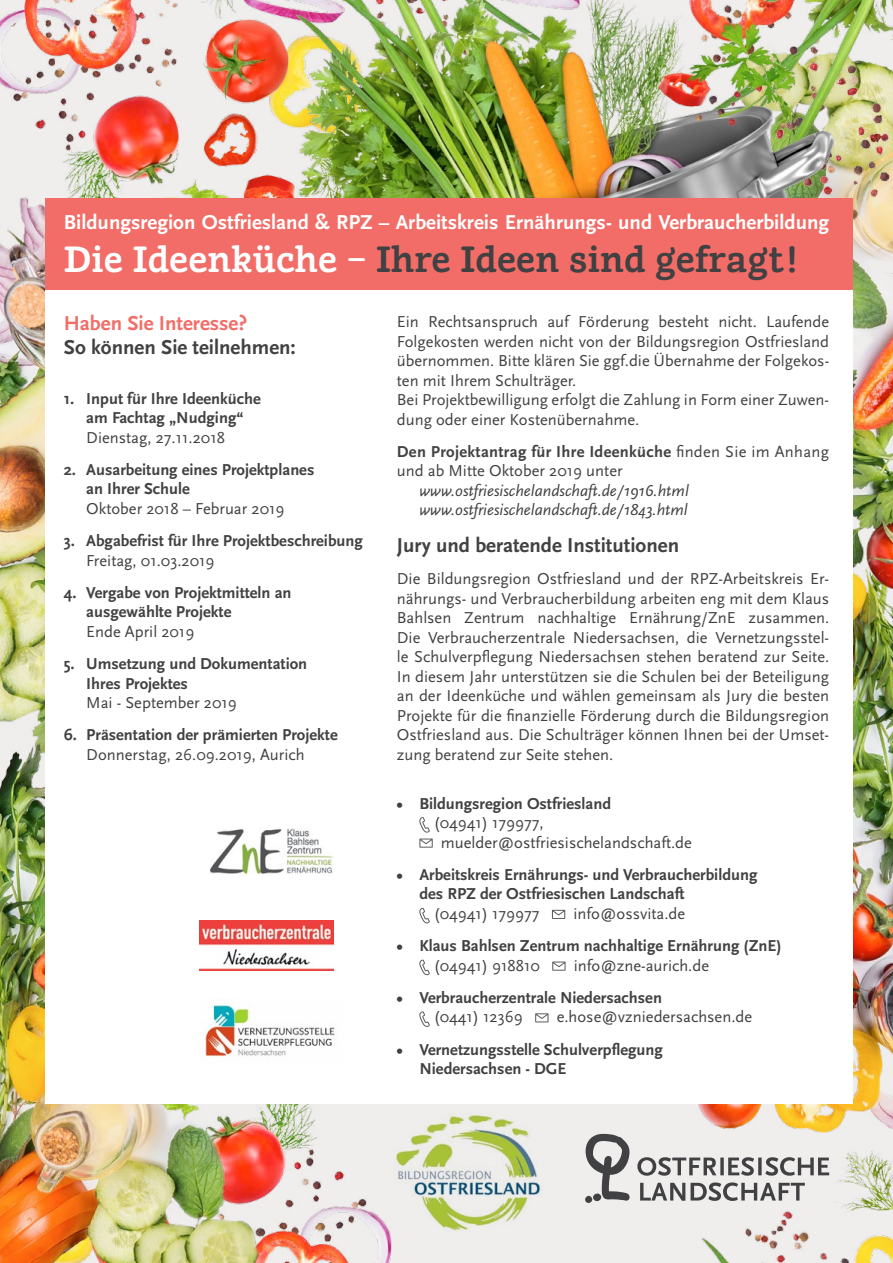
<style>
.page{position:relative;width:893px;height:1263px;background:#fff}
.page>*{position:absolute;margin:0;border:0;box-sizing:border-box;transform-origin:0 0}
.t1{font:700 37.5px "Suhmo OT";color:#414042}
.t2{font:700 21px "Scala Sans";color:#fff}
.t3{font:700 21px "Scala Sans";color:#414042}
.t4{font:700 21px "Scala Sans";color:#f26d67}
.t5{font:16.5px/19.5px "Scala Sans";color:#414042}
.t6{font:700 16.5px/19.5px "Scala Sans";color:#414042}
.t7{font:italic 16.5px/19.5px "Scala Sans";color:#414042}
.s1{color:#fff}
.s2{font-weight:700}
</style>
<div class="page">
<img style="left:320px;top:1104px;width:164px;height:159px">
<img style="left:612px;top:1104px;width:281px;height:159px">
<img style="left:0;top:315px;width:45px;height:397px">
<img style="left:0;top:712px;width:320px;height:551px">
<img style="left:643px;top:618px;width:250px;height:514px">
<img style="left:853px;top:435px;width:40px;height:183px">
<img style="left:0;top:0;width:225px;height:315px">
<img style="left:225px;top:0;width:668px;height:435px">
<svg style="left:583px;top:1134px;width:48px;height:69px;background:#a9a8a8"></svg>
<svg style="left:637px;top:1157px;width:192px;height:19px;background:#a6a5a6"></svg>
<svg style="left:640px;top:1182px;width:165px;height:19px;background:#aaa9a9"></svg>
<img style="left:387px;top:1112px;width:161px;height:120px">
<div style="left:45px;top:251px;width:808px;height:853px;background:#fff"></div>
<div style="left:45px;top:198px;width:808px;height:91px;background:#f26d67"></div>
<img style="left:205px;top:1005px;width:130px;height:52px">
<img style="left:199px;top:921px;width:135px;height:49px">
<img style="left:210px;top:828px;width:123px;height:45px">
<svg style="left:419px;top:817px;width:14px;height:31px"></svg>
<svg style="left:419px;top:908px;width:11px;height:15px"></svg>
<svg style="left:552px;top:910px;width:13px;height:9px"></svg>
<svg style="left:419px;top:959px;width:11px;height:16px"></svg>
<svg style="left:552px;top:961px;width:14px;height:10px"></svg>
<svg style="left:419px;top:1011px;width:11px;height:16px"></svg>
<svg style="left:535px;top:1013px;width:13px;height:9px"></svg>
<p class="t2" style="left:64px;top:211px;width:767px">Bildungsregion Ostfriesland &amp; RPZ – Arbeitskreis Ernährungs- und Verbraucherbildung</p>
<h1 class="t1" style="left:64px;top:237px;width:738px"><span class="s1">Die Ideenküche –</span> Ihre Ideen sind gefragt!</h1>
<p class="t4" style="left:64px;top:312px;width:185px">Haben Sie Interesse?</p>
<p class="t3" style="left:64px;top:336px;width:234px">So können Sie teilnehmen:</p>
<p class="t6" style="left:64px;top:389px;width:199px;text-align:center">1. Input für Ihre Ideenküche am Fachtag „Nudging“</p>
<p class="t5" style="left:86px;top:428px;width:140px">Dienstag, 27.11.2018</p>
<p class="t6" style="left:86px;top:460px;width:230px;text-indent:-23px">2. Ausarbeitung eines Projektplanes an Ihrer Schule</p>
<p class="t5" style="left:86px;top:499px;width:200px">Oktober 2018 – Februar 2019</p>
<p class="t6" style="left:64px;top:531px;width:301px">3. Abgabefrist für Ihre Projektbeschreibung</p>
<p class="t5" style="left:86px;top:551px;width:130px">Freitag, 01.03.2019</p>
<p class="t6" style="left:86px;top:583px;width:207px;text-indent:-23px">4. Vergabe von Projektmitteln an ausgewählte Projekte</p>
<p class="t5" style="left:86px;top:622px;width:110px">Ende April 2019</p>
<p class="t6" style="left:86px;top:654px;width:222px;text-indent:-23px">5. Umsetzung und Dokumentation<br>Ihres Projektes</p>
<p class="t5" style="left:86px;top:693px;width:152px">Mai - September 2019</p>
<p class="t6" style="left:64px;top:726px;width:275px">6. Präsentation der prämierten Projekte</p>
<p class="t5" style="left:86px;top:745px;width:220px">Donnerstag, 26.09.2019, Aurich</p>
<p class="t5" style="left:397px;top:312px;width:434px">Ein Rechtsanspruch auf Förderung besteht nicht. Laufende Folgekosten werden nicht von der Bildungsregion Ostfriesland übernommen. Bitte klären Sie ggf.die Übernahme der Folgekos&shy;ten mit Ihrem Schulträger.<br>Bei Projektbewilligung erfolgt die Zahlung in Form einer Zuwen&shy;dung oder einer Kostenübernahme.</p>
<p class="t5" style="left:397px;top:442px;width:434px"><span class="s2">Den Projektantrag für Ihre Ideenküche</span> finden Sie im Anhang und ab Mitte Oktober 2019 unter</p>
<p class="t7" style="left:419px;top:481px;width:271px">www.ostfriesischelandschaft.de/1916.html www.ostfriesischelandschaft.de/1843.html</p>
<p class="t3" style="left:397px;top:534px;width:284px">Jury und beratende Institutionen</p>
<p class="t5" style="left:397px;top:569px;width:434px;text-align:justify">Die Bildungsregion Ostfriesland und der RPZ-Arbeitskreis Er&shy;nährungs- und Verbraucherbildung arbeiten eng mit dem Klaus Bahlsen Zentrum nachhaltige Ernährung/ZnE zusammen.<br>Die Verbraucherzentrale Niedersachsen, die Vernetzungsstel&shy;le Schulverpflegung Niedersachsen stehen beratend zur Seite.<br>In diesem Jahr unterstützen sie die Schulen bei der Beteiligung an der Ideenküche und wählen gemeinsam als Jury die besten Projekte für die finanzielle Förderung durch die Bildungsregion Ostfriesland aus. Die Schulträger können Ihnen bei der Umset&shy;zung beratend zur Seite stehen.</p>
<p class="t6" style="left:397px;top:794px;width:216px">• Bildungsregion Ostfriesland</p>
<p class="t5" style="left:441px;top:813px;width:252px;text-indent:-7px">(04941) 179977, muelder@ostfriesischelandschaft.de</p>
<p class="t6" style="left:419px;top:865px;width:340px;text-indent:-23px">• Arbeitskreis Ernährungs- und Verbraucherbildung des RPZ der Ostfriesischen Landschaft</p>
<p class="t5" style="left:434px;top:904px;width:107px">(04941) 179977</p>
<p class="t5" style="left:573px;top:904px;width:113px">info@ossvita.de</p>
<p class="t6" style="left:397px;top:936px;width:386px">• Klaus Bahlsen Zentrum nachhaltige Ernährung (ZnE)</p>
<p class="t5" style="left:434px;top:956px;width:107px">(04941) 918810</p>
<p class="t5" style="left:574px;top:956px;width:137px">info@zne-aurich.de</p>
<p class="t6" style="left:397px;top:988px;width:267px">• Verbraucherzentrale Niedersachsen</p>
<p class="t5" style="left:434px;top:1008px;width:90px">(0441) 12369</p>
<p class="t5" style="left:557px;top:1008px;width:197px">e.hose@vzniedersachsen.de</p>
<p class="t6" style="left:419px;top:1040px;width:245px;text-indent:-23px">• Vernetzungsstelle Schulverpflegung<br>Niedersachsen - DGE</p>
</div>
